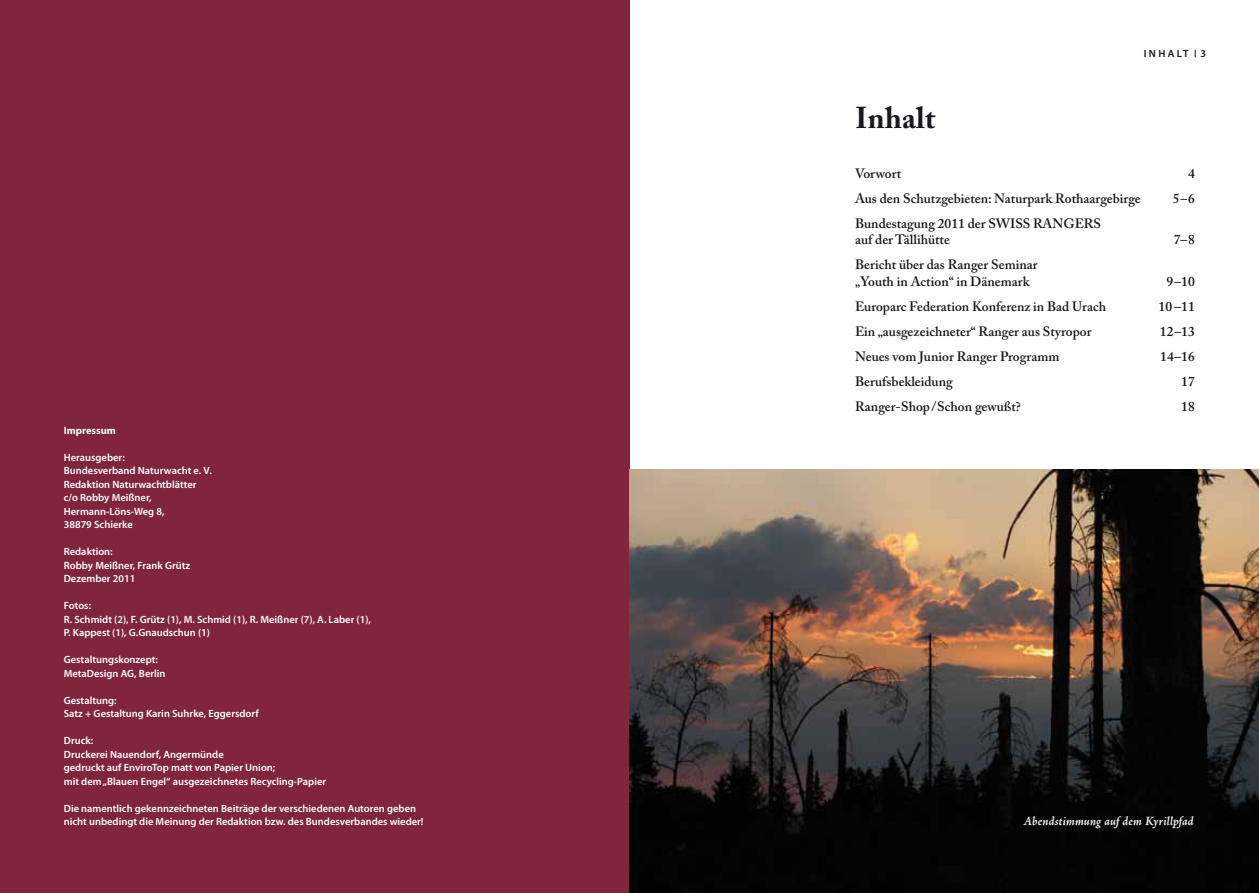
<style>
.page{position:relative;width:1259px;height:893px;background:#fff}
.page>*{position:absolute;margin:0;border:0;box-sizing:border-box;transform-origin:0 0}
.t1{font:700 30px "Adobe Caslon Pro";letter-spacing:.01em;color:#1a171c}
.t2{font:600 13.5px/16.5px "Adobe Caslon Pro";color:#1a171c}
.t3{font:italic 600 12.75px "Adobe Jenson Pro";letter-spacing:.015em;color:#fff;scale:.95 1}
.t4{font:600 10.5px/13.5px "Myriad Pro";color:#fff}
.t5{font:700 10.5px "Myriad Pro";color:#fff}
.t6{font:600 10.5px "Myriad Pro";letter-spacing:.22em;color:#1a171c}
</style>
<div class="page">
<div style="left:0;top:0;width:629px;height:893px;background:#80253b"></div>
<img style="left:629px;top:469px;width:630px;height:424px">
<svg style="left:1023px;top:807px;width:171px;height:29px;background:#070707"></svg>
<p class="t6" style="left:1143px;top:47px;width:46px">Inhalt</p>
<p class="t6" style="left:1200px;top:47px;width:7px">3</p>
<h1 class="t1" style="left:855px;top:100px;width:82px">Inhalt</h1>
<p class="t2" style="left:855px;top:165px;width:48px">Vorwort</p>
<p class="t2" style="left:1188px;top:165px;width:8px">4</p>
<p class="t2" style="left:855px;top:190px;width:287px">Aus den Schutzgebieten: Naturpark Rothaargebirge</p>
<p class="t2" style="left:1173px;top:190px;width:23px">5–6</p>
<p class="t2" style="left:855px;top:215px;width:247px">Bundestagung 2011 der SWISS RANGERS auf der Tällihütte</p>
<p class="t2" style="left:1173px;top:231px;width:23px">7–8</p>
<p class="t2" style="left:855px;top:256px;width:184px">Bericht über das Ranger Seminar „Youth in Action“ in Dänemark</p>
<p class="t2" style="left:1166px;top:273px;width:30px">9–10</p>
<p class="t2" style="left:855px;top:298px;width:253px">Europarc Federation Konferenz in Bad Urach</p>
<p class="t2" style="left:1158px;top:298px;width:38px">10 –11</p>
<p class="t2" style="left:855px;top:323px;width:238px">Ein „ausgezeichneter“ Ranger aus Styropor</p>
<p class="t2" style="left:1160px;top:323px;width:36px">12–13</p>
<p class="t2" style="left:855px;top:348px;width:206px">Neues vom Junior Ranger Programm</p>
<p class="t2" style="left:1160px;top:348px;width:36px">14–16</p>
<p class="t2" style="left:855px;top:373px;width:99px">Berufsbekleidung</p>
<p class="t2" style="left:1181px;top:373px;width:15px">17</p>
<p class="t2" style="left:855px;top:398px;width:167px">Ranger-Shop/Schon gewußt?</p>
<p class="t2" style="left:1181px;top:398px;width:15px">18</p>
<p class="t5" style="left:64px;top:423px;width:54px">Impressum</p>
<p class="t4" style="left:64px;top:450px;width:150px">Herausgeber:<br>Bundesverband Naturwacht e. V.<br>Redaktion Naturwachtblätter c/o Robby Meißner,<br>Hermann-Löns-Weg 8,<br>38879 Schierke</p>
<p class="t4" style="left:64px;top:545px;width:128px">Redaktion:<br>Robby Meißner, Frank Grütz<br>Dezember 2011</p>
<p class="t4" style="left:64px;top:599px;width:309px">Fotos:<br>R. Schmidt (2), F. Grütz (1), M. Schmid (1), R. Meißner (7), A. Laber (1),<br>P. Kappest (1), G.Gnaudschun (1)</p>
<p class="t4" style="left:64px;top:653px;width:103px">Gestaltungskonzept:<br>MetaDesign AG, Berlin</p>
<p class="t4" style="left:64px;top:693px;width:197px">Gestaltung:<br>Satz + Gestaltung Karin Suhrke, Eggersdorf</p>
<p class="t4" style="left:64px;top:734px;width:264px">Druck:<br>Druckerei Nauendorf, Angermünde<br>gedruckt auf EnviroTop matt von Papier Union;<br>mit dem „Blauen Engel“ ausgezeichnetes Recycling-Papier</p>
<p class="t4" style="left:64px;top:801px;width:361px">Die namentlich gekennzeichneten Beiträge der verschiedenen Autoren geben nicht unbedingt die Meinung der Redaktion bzw. des Bundesverbandes wieder!</p>
<p class="t3" style="left:1023px;top:814px;width:180px">Abendstimmung auf dem Kyrillpfad</p>
</div>
